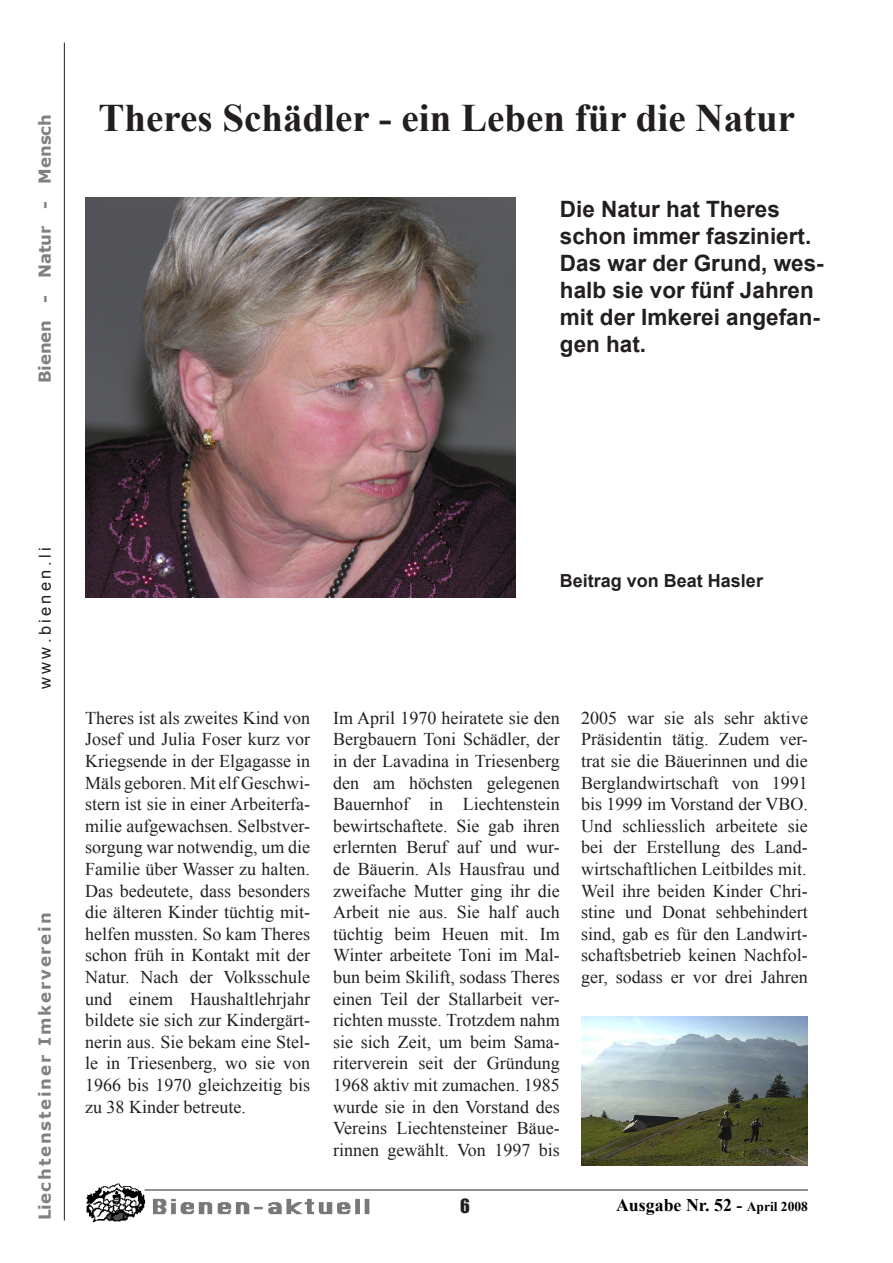
<style>
.page{position:relative;width:893px;height:1263px;background:#fff}
.page>*{position:absolute;margin:0;border:0;box-sizing:border-box;transform-origin:0 0}
.t1{font:700 39px "Times New Roman";color:#231f20}
.t2{font:700 22.5px/27px "Arial";color:#231f20}
.t3{font:18px/21.6px "Times New Roman";color:#231f20;text-align:justify}
.t4{font:700 18px "Arial";color:#231f20}
.t5{font:700 17.85px "Times New Roman";color:#000}
.t6{font:700 16.5px "Verdana";letter-spacing:.11em;color:#808080}
.t7{font:700 16.5px "Verdana";color:#808080}
.t8{font:16.5px "Arial";letter-spacing:.2em;color:#231f20}
.s1{font-size:13.5px}
</style>
<div class="page">
<hr style="left:64px;top:43px;width:1px;height:1177px;background:#231f20">
<img style="left:86px;top:1183px;width:285px;height:39px">
<hr style="left:145px;top:1189px;width:663px;height:1px;background:#231f20">
<img style="left:85px;top:197px;width:431px;height:400px">
<img style="left:581px;top:1016px;width:227px;height:149px">
<p class="t7" style="left:34px;top:383px;width:271px;rotate:-90deg">Bienen - Natur - Mensch</p>
<p class="t1" style="left:99px;top:91px;width:698px">Theres Schädler - ein Leben für die Natur</p>
<p class="t2" style="left:560px;top:196px;width:265px">Die Natur hat Theres schon immer fasziniert.<br>Das war der Grund, wes&shy;halb sie vor fünf Jahren mit der Imkerei angefan&shy;gen hat.</p>
<p class="t8" style="left:34px;top:689px;width:143px;rotate:-90deg">www.bienen.li</p>
<p class="t6" style="left:34px;top:1220px;width:309px;rotate:-90deg">Liechtensteiner Imkerverein</p>
<p class="t4" style="left:560px;top:569px;width:205px">Beitrag von Beat Hasler</p>
<p class="t3" style="left:85px;top:707px;width:227px">Theres ist als zweites Kind von Josef und Julia Foser kurz vor Kriegsende in der Elgagasse in Mäls geboren. Mit elf Geschwi&shy;stern ist sie in einer Arbeiterfa&shy;milie aufgewachsen. Selbstver&shy;sorgung war notwendig, um die Familie über Wasser zu halten.<br>Das bedeutete, dass besonders die älteren Kinder tüchtig mit&shy;helfen mussten. So kam Theres schon früh in Kontakt mit der Natur. Nach der Volksschule und einem Haushaltlehrjahr bildete sie sich zur Kindergärt&shy;nerin aus. Sie bekam eine Stel&shy;le in Triesenberg, wo sie von 1966 bis 1970 gleichzeitig bis zu 38 Kinder betreute.</p>
<p class="t3" style="left:333px;top:707px;width:228px">Im April 1970 heiratete sie den Bergbauern Toni Schädler, der in der Lavadina in Triesenberg den am höchsten gelegenen Bauernhof in Liechtenstein bewirtschaftete. Sie gab ihren erlernten Beruf auf und wur&shy;de Bäuerin. Als Hausfrau und zweifache Mutter ging ihr die Arbeit nie aus. Sie half auch tüchtig beim Heuen mit. Im Winter arbeitete Toni im Mal&shy;bun beim Skilift, sodass Theres einen Teil der Stallarbeit ver&shy;richten musste. Trotzdem nahm sie sich Zeit, um beim Sama&shy;riterverein seit der Gründung 1968 aktiv mit zumachen. 1985 wurde sie in den Vorstand des Vereins Liechtensteiner Bäue&shy;rinnen gewählt. Von 1997 bis</p>
<p class="t3" style="left:581px;top:707px;width:228px">2005 war sie als sehr aktive Präsidentin tätig. Zudem ver&shy;trat sie die Bäuerinnen und die Berglandwirtschaft von 1991 bis 1999 im Vorstand der VBO.<br>Und schliesslich arbeitete sie bei der Erstellung des Land&shy;wirtschaftlichen Leitbildes mit.</p>
<p class="t3" style="left:581px;top:879px;width:228px">Weil ihre beiden Kinder Chri&shy;stine und Donat sehbehindert sind, gab es für den Landwirt&shy;schaftsbetrieb keinen Nachfol&shy;ger, sodass er vor drei Jahren</p>
<p class="t5" style="left:616px;top:1193px;width:193px">Ausgabe Nr. 52 - <span class="s1">April 2008</span></p>
</div>
